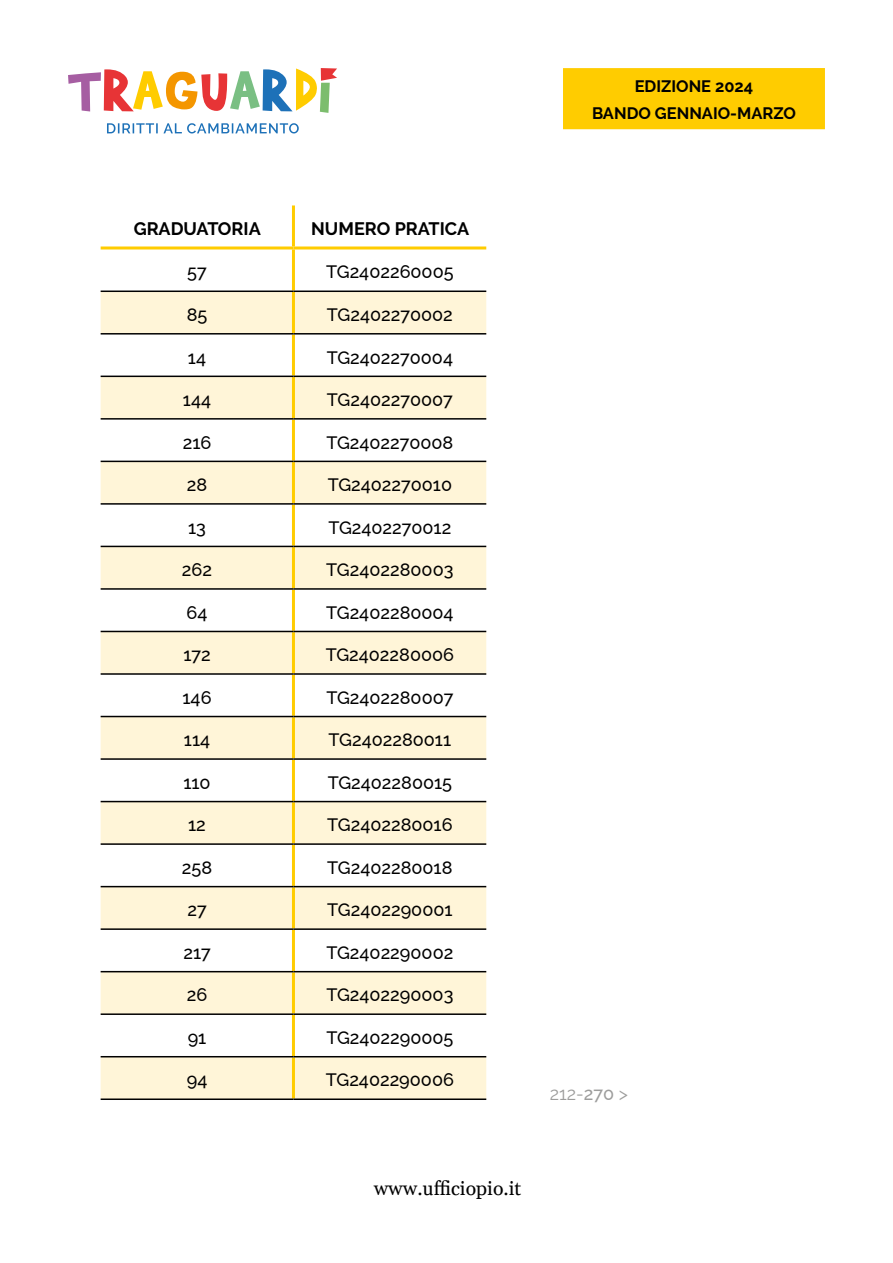
<style>
.page{position:relative;width:893px;height:1263px;background:#fff}
.page>*{position:absolute;margin:0;border:0;box-sizing:border-box;transform-origin:0 0}
.t1{font:19.5px "Gelasio";color:#000}
.t2{font:100 18px "Raleway";color:#000}
.t3{font:700 18px "Raleway";color:#000}
.t4{font:18px "Raleway";color:#9d9d9c}
.t5{font:700 16.5px/27px "Raleway";color:#000;text-align:center}
.s1{font-weight:100}
</style>
<div class="page">
<div style="left:563px;top:68px;width:262px;height:61px;background:#fc0"></div>
<svg style="left:68px;top:68px;width:269px;height:45px"></svg>
<svg style="left:107px;top:123px;width:192px;height:10px"></svg>
<svg style="left:101px;top:292px;width:385px;height:806px;fill:#fff5d8"></svg>
<hr style="left:292px;top:205px;width:3px;height:41px;background:#fc0">
<hr style="left:292px;top:249px;width:3px;height:41px;background:#fc0">
<hr style="left:292px;top:292px;width:3px;height:41px;background:#fc0">
<hr style="left:292px;top:335px;width:3px;height:41px;background:#fc0">
<hr style="left:292px;top:377px;width:3px;height:41px;background:#fc0">
<hr style="left:292px;top:420px;width:3px;height:41px;background:#fc0">
<hr style="left:292px;top:462px;width:3px;height:41px;background:#fc0">
<hr style="left:292px;top:505px;width:3px;height:41px;background:#fc0">
<hr style="left:292px;top:547px;width:3px;height:41px;background:#fc0">
<hr style="left:292px;top:590px;width:3px;height:41px;background:#fc0">
<hr style="left:292px;top:632px;width:3px;height:41px;background:#fc0">
<hr style="left:292px;top:675px;width:3px;height:41px;background:#fc0">
<hr style="left:292px;top:717px;width:3px;height:41px;background:#fc0">
<hr style="left:292px;top:760px;width:3px;height:41px;background:#fc0">
<hr style="left:292px;top:802px;width:3px;height:41px;background:#fc0">
<hr style="left:292px;top:845px;width:3px;height:41px;background:#fc0">
<hr style="left:292px;top:887px;width:3px;height:41px;background:#fc0">
<hr style="left:292px;top:930px;width:3px;height:41px;background:#fc0">
<hr style="left:292px;top:972px;width:3px;height:41px;background:#fc0">
<hr style="left:292px;top:1015px;width:3px;height:41px;background:#fc0">
<hr style="left:292px;top:1057px;width:3px;height:41px;background:#fc0">
<hr style="left:101px;top:290px;width:192px;height:2px;background:#000">
<hr style="left:293px;top:290px;width:193px;height:2px;background:#000">
<hr style="left:101px;top:333px;width:192px;height:2px;background:#000">
<hr style="left:293px;top:333px;width:193px;height:2px;background:#000">
<hr style="left:101px;top:376px;width:192px;height:1px;background:#000">
<hr style="left:293px;top:376px;width:193px;height:1px;background:#000">
<hr style="left:101px;top:418px;width:192px;height:2px;background:#000">
<hr style="left:293px;top:418px;width:193px;height:2px;background:#000">
<hr style="left:101px;top:461px;width:192px;height:1px;background:#000">
<hr style="left:293px;top:461px;width:193px;height:1px;background:#000">
<hr style="left:101px;top:503px;width:192px;height:2px;background:#000">
<hr style="left:293px;top:503px;width:193px;height:2px;background:#000">
<hr style="left:101px;top:546px;width:192px;height:1px;background:#000">
<hr style="left:293px;top:546px;width:193px;height:1px;background:#000">
<hr style="left:101px;top:588px;width:192px;height:2px;background:#000">
<hr style="left:293px;top:588px;width:193px;height:2px;background:#000">
<hr style="left:101px;top:631px;width:192px;height:1px;background:#000">
<hr style="left:293px;top:631px;width:193px;height:1px;background:#000">
<hr style="left:101px;top:673px;width:192px;height:2px;background:#000">
<hr style="left:293px;top:673px;width:193px;height:2px;background:#000">
<hr style="left:101px;top:716px;width:192px;height:1px;background:#000">
<hr style="left:293px;top:716px;width:193px;height:1px;background:#000">
<hr style="left:101px;top:758px;width:192px;height:2px;background:#000">
<hr style="left:293px;top:758px;width:193px;height:2px;background:#000">
<hr style="left:101px;top:801px;width:192px;height:1px;background:#000">
<hr style="left:293px;top:801px;width:193px;height:1px;background:#000">
<hr style="left:101px;top:843px;width:192px;height:2px;background:#000">
<hr style="left:293px;top:843px;width:193px;height:2px;background:#000">
<hr style="left:101px;top:886px;width:192px;height:1px;background:#000">
<hr style="left:293px;top:886px;width:193px;height:1px;background:#000">
<hr style="left:101px;top:928px;width:192px;height:2px;background:#000">
<hr style="left:293px;top:928px;width:193px;height:2px;background:#000">
<hr style="left:101px;top:971px;width:192px;height:1px;background:#000">
<hr style="left:293px;top:971px;width:193px;height:1px;background:#000">
<hr style="left:101px;top:1013px;width:192px;height:2px;background:#000">
<hr style="left:293px;top:1013px;width:193px;height:2px;background:#000">
<hr style="left:101px;top:1056px;width:192px;height:1px;background:#000">
<hr style="left:293px;top:1056px;width:193px;height:1px;background:#000">
<hr style="left:101px;top:1098px;width:192px;height:2px;background:#000">
<hr style="left:293px;top:1098px;width:193px;height:2px;background:#000">
<hr style="left:101px;top:246px;width:192px;height:3px;background:#fc0">
<hr style="left:293px;top:246px;width:193px;height:3px;background:#fc0">
<p class="t5" style="left:592px;top:72px;width:205px">EDIZIONE 2024<br>BANDO GENNAIO-MARZO</p>
<p class="t3" style="left:134px;top:219px;width:128px">GRADUATORIA</p>
<p class="t3" style="left:311px;top:219px;width:159px">NUMERO PRATICA</p>
<p class="t2" style="left:187px;top:258px;width:21px">57</p>
<p class="t2" style="left:326px;top:258px;width:129px">TG2402260005</p>
<p class="t2" style="left:187px;top:300px;width:22px">85</p>
<p class="t2" style="left:327px;top:300px;width:127px">TG2402270002</p>
<p class="t2" style="left:188px;top:343px;width:20px">14</p>
<p class="t2" style="left:327px;top:343px;width:128px">TG2402270004</p>
<p class="t2" style="left:183px;top:385px;width:30px">144</p>
<p class="t2" style="left:327px;top:385px;width:127px">TG2402270007</p>
<p class="t2" style="left:183px;top:428px;width:30px">216</p>
<p class="t2" style="left:326px;top:428px;width:129px">TG2402270008</p>
<p class="t2" style="left:187px;top:470px;width:22px">28</p>
<p class="t2" style="left:328px;top:470px;width:126px">TG2402270010</p>
<p class="t2" style="left:188px;top:513px;width:19px">13</p>
<p class="t2" style="left:328px;top:513px;width:124px">TG2402270012</p>
<p class="t2" style="left:182px;top:555px;width:32px">262</p>
<p class="t2" style="left:326px;top:555px;width:129px">TG2402280003</p>
<p class="t2" style="left:187px;top:598px;width:22px">64</p>
<p class="t2" style="left:326px;top:598px;width:129px">TG2402280004</p>
<p class="t2" style="left:183px;top:640px;width:29px">172</p>
<p class="t2" style="left:326px;top:640px;width:130px">TG2402280006</p>
<p class="t2" style="left:183px;top:683px;width:31px">146</p>
<p class="t2" style="left:326px;top:683px;width:129px">TG2402280007</p>
<p class="t2" style="left:184px;top:725px;width:28px">114</p>
<p class="t2" style="left:329px;top:725px;width:124px">TG2402280011</p>
<p class="t2" style="left:183px;top:768px;width:29px">110</p>
<p class="t2" style="left:328px;top:768px;width:126px">TG2402280015</p>
<p class="t2" style="left:188px;top:810px;width:19px">12</p>
<p class="t2" style="left:327px;top:810px;width:127px">TG2402280016</p>
<p class="t2" style="left:182px;top:853px;width:32px">258</p>
<p class="t2" style="left:327px;top:853px;width:127px">TG2402280018</p>
<p class="t2" style="left:187px;top:895px;width:21px">27</p>
<p class="t2" style="left:327px;top:895px;width:127px">TG2402290001</p>
<p class="t2" style="left:183px;top:938px;width:29px">217</p>
<p class="t2" style="left:326px;top:938px;width:128px">TG2402290002</p>
<p class="t2" style="left:187px;top:980px;width:22px">26</p>
<p class="t2" style="left:326px;top:980px;width:128px">TG2402290003</p>
<p class="t2" style="left:188px;top:1023px;width:20px">91</p>
<p class="t2" style="left:326px;top:1023px;width:129px">TG2402290005</p>
<p class="t2" style="left:187px;top:1066px;width:22px">94</p>
<p class="t2" style="left:326px;top:1066px;width:130px">TG2402290006</p>
<p class="t4" style="left:550px;top:1083px;width:80px">212-<span class="s1">270</span> &gt;</p>
<p class="t1" style="left:374px;top:1170px;width:148px">www.ufficiopio.it</p>
</div>
